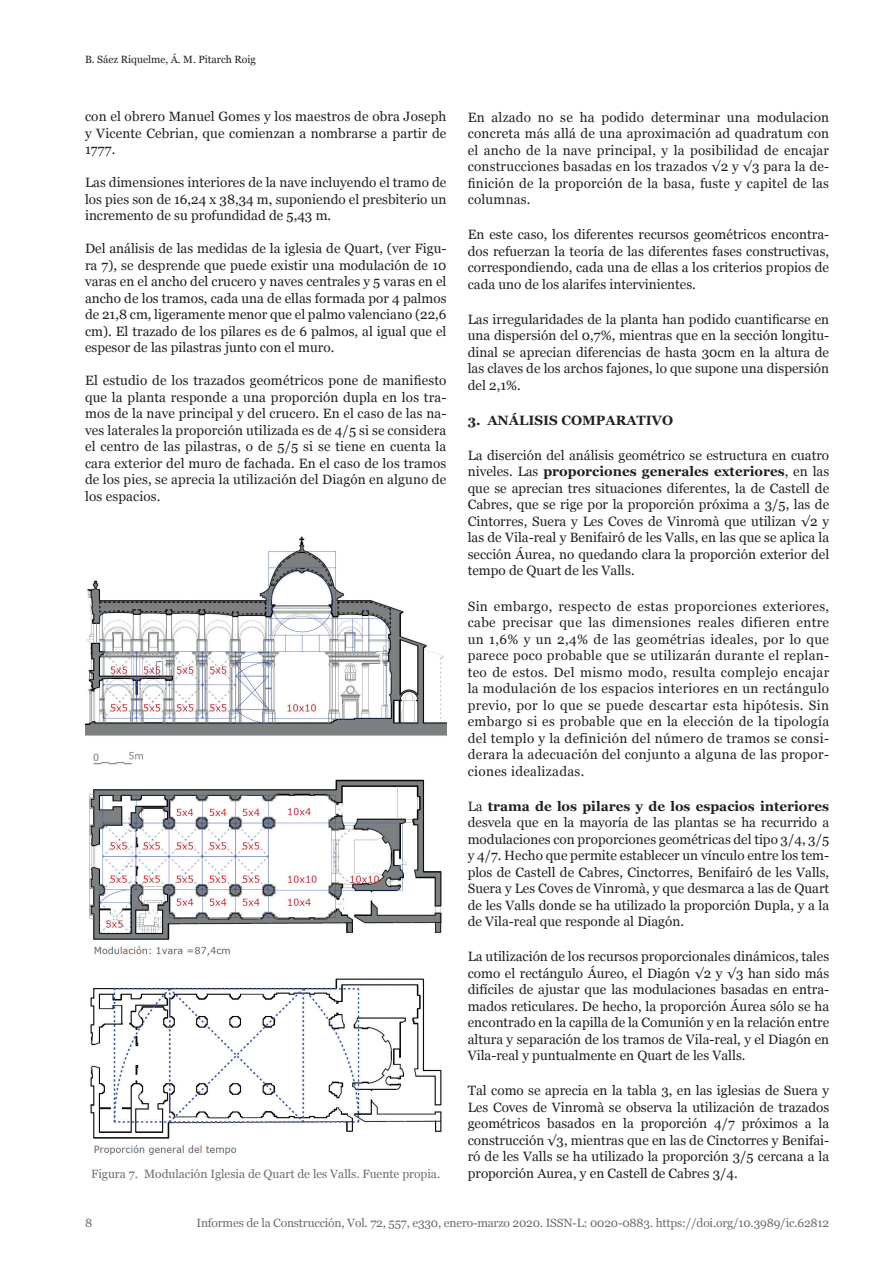
<style>
.page{position:relative;width:893px;height:1263px;background:#fff}
.page>*{position:absolute;margin:0;border:0;box-sizing:border-box;transform-origin:0 0}
.t1{font:13.5px/16.5px "Georgia";color:#231f20;text-align:justify}
.t2{font:700 13.5px "Georgia";color:#231f20}
.t3{font:12px "Georgia";letter-spacing:-.015em;color:#6c6d70}
.t4{font:10.5px "Georgia";color:#231f20}
.s1{font-weight:700}
</style>
<div class="page">
<img style="left:85px;top:536px;width:361px;height:619px">
<p class="t4" style="left:85px;top:54px;width:172px">B. Sáez Riquelme, Á. M. Pitarch Roig</p>
<p class="t1" style="left:85px;top:109px;width:363px">con el obrero Manuel Gomes y los maestros de obra Joseph y Vicente Cebrian, que comienzan a nombrarse a partir de 1777.</p>
<p class="t1" style="left:85px;top:175px;width:363px">Las dimensiones interiores de la nave incluyendo el tramo de los pies son de 16,24 x 38,34 m, suponiendo el presbiterio un incremento de su profundidad de 5,43 m.</p>
<p class="t1" style="left:85px;top:241px;width:363px">Del análisis de las medidas de la iglesia de Quart, (ver Figu&shy;ra 7), se desprende que puede existir una modulación de 10 varas en el ancho del crucero y naves centrales y 5 varas en el ancho de los tramos, cada una de ellas formada por 4 palmos de 21,8 cm, ligeramente menor que el palmo valenciano (22,6 cm). El trazado de los pilares es de 6 palmos, al igual que el espesor de las pilastras junto con el muro.</p>
<p class="t1" style="left:85px;top:372px;width:363px">El estudio de los trazados geométricos pone de manifiesto que la planta responde a una proporción dupla en los tra&shy;mos de la nave principal y del crucero. En el caso de las na&shy;ves laterales la proporción utilizada es de 4/5 si se considera el centro de las pilastras, o de 5/5 si se tiene en cuenta la cara exterior del muro de fachada. En el caso de los tramos de los pies, se aprecia la utilización del Diagón en alguno de los espacios.</p>
<p class="t3" style="left:91px;top:1167px;width:350px">Figura 7. Modulación Iglesia de Quart de les Valls. Fuente propia.</p>
<p class="t1" style="left:468px;top:109px;width:363px">En alzado no se ha podido determinar una modulacion concreta más allá de una aproximación ad quadratum con el ancho de la nave principal, y la posibilidad de encajar construcciones basadas en los trazados √2 y √3 para la de&shy;finición de la proporción de la basa, fuste y capitel de las columnas.</p>
<p class="t1" style="left:468px;top:226px;width:363px">En este caso, los diferentes recursos geométricos encontra&shy;dos refuerzan la teoría de las diferentes fases constructivas, correspondiendo, cada una de ellas a los criterios propios de cada uno de los alarifes intervinientes.</p>
<p class="t1" style="left:468px;top:311px;width:363px">Las irregularidades de la planta han podido cuantificarse en una dispersión del 0,7%, mientras que en la sección longitu&shy;dinal se aprecian diferencias de hasta 30cm en la altura de las claves de los archos fajones, lo que supone una dispersión del 2,1%.</p>
<p class="t2" style="left:468px;top:413px;width:207px">3. ANÁLISIS COMPARATIVO</p>
<p class="t1" style="left:468px;top:447px;width:363px">La diserción del análisis geométrico se estructura en cuatro niveles. Las <span class="s1">proporciones generales exteriores</span>, en las que se aprecian tres situaciones diferentes, la de Castell de Cabres, que se rige por la proporción próxima a 3/5, las de Cintorres, Suera y Les Coves de Vinromà que utilizan √2 y las de Vila-real y Benifairó de les Valls, en las que se aplica la sección Áurea, no quedando clara la proporción exterior del tempo de Quart de les Valls.</p>
<p class="t1" style="left:468px;top:598px;width:363px">Sin embargo, respecto de estas proporciones exteriores, cabe precisar que las dimensiones reales difieren entre un 1,6% y un 2,4% de las geométrias ideales, por lo que parece poco probable que se utilizarán durante el replan&shy;teo de estos. Del mismo modo, resulta complejo encajar la modulación de los espacios interiores en un rectángulo previo, por lo que se puede descartar esta hipótesis. Sin embargo si es probable que en la elección de la tipología del templo y la definición del número de tramos se consi&shy;derara la adecuación del conjunto a alguna de las propor&shy;ciones idealizadas.</p>
<p class="t1" style="left:468px;top:798px;width:363px">La <span class="s1">trama de los pilares y de los espacios interiores </span>desvela que en la mayoría de las plantas se ha recurrido a modulaciones con proporciones geométricas del tipo 3/4, 3/5 y 4/7. Hecho que permite establecer un vínculo entre los tem&shy;plos de Castell de Cabres, Cinctorres, Benifairó de les Valls, Suera y Les Coves de Vinromà, y que desmarca a las de Quart de les Valls donde se ha utilizado la proporción Dupla, y a la de Vila-real que responde al Diagón.</p>
<p class="t1" style="left:468px;top:948px;width:363px">La utilización de los recursos proporcionales dinámicos, tales como el rectángulo Áureo, el Diagón √2 y √3 han sido más difíciles de ajustar que las modulaciones basadas en entra&shy;mados reticulares. De hecho, la proporción Áurea sólo se ha encontrado en la capilla de la Comunión y en la relación entre altura y separación de los tramos de Vila-real, y el Diagón en Vila-real y puntualmente en Quart de les Valls.</p>
<p class="t1" style="left:468px;top:1082px;width:363px">Tal como se aprecia en la tabla 3, en las iglesias de Suera y Les Coves de Vinromà se observa la utilización de trazados geométricos basados en la proporción 4/7 próximos a la construcción √3, mientras que en las de Cinctorres y Benifai&shy;ró de les Valls se ha utilizado la proporción 3/5 cercana a la proporción Aurea, y en Castell de Cabres 3/4.</p>
<p class="t3" style="left:85px;top:1216px;width:9px">8</p>
<p class="t3" style="left:196px;top:1216px;width:634px">Informes de la Construcción, Vol. 72, 557, e330, enero-marzo 2020. ISSN-L: 0020-0883. https://doi.org/10.3989/ic.62812</p>
</div>
